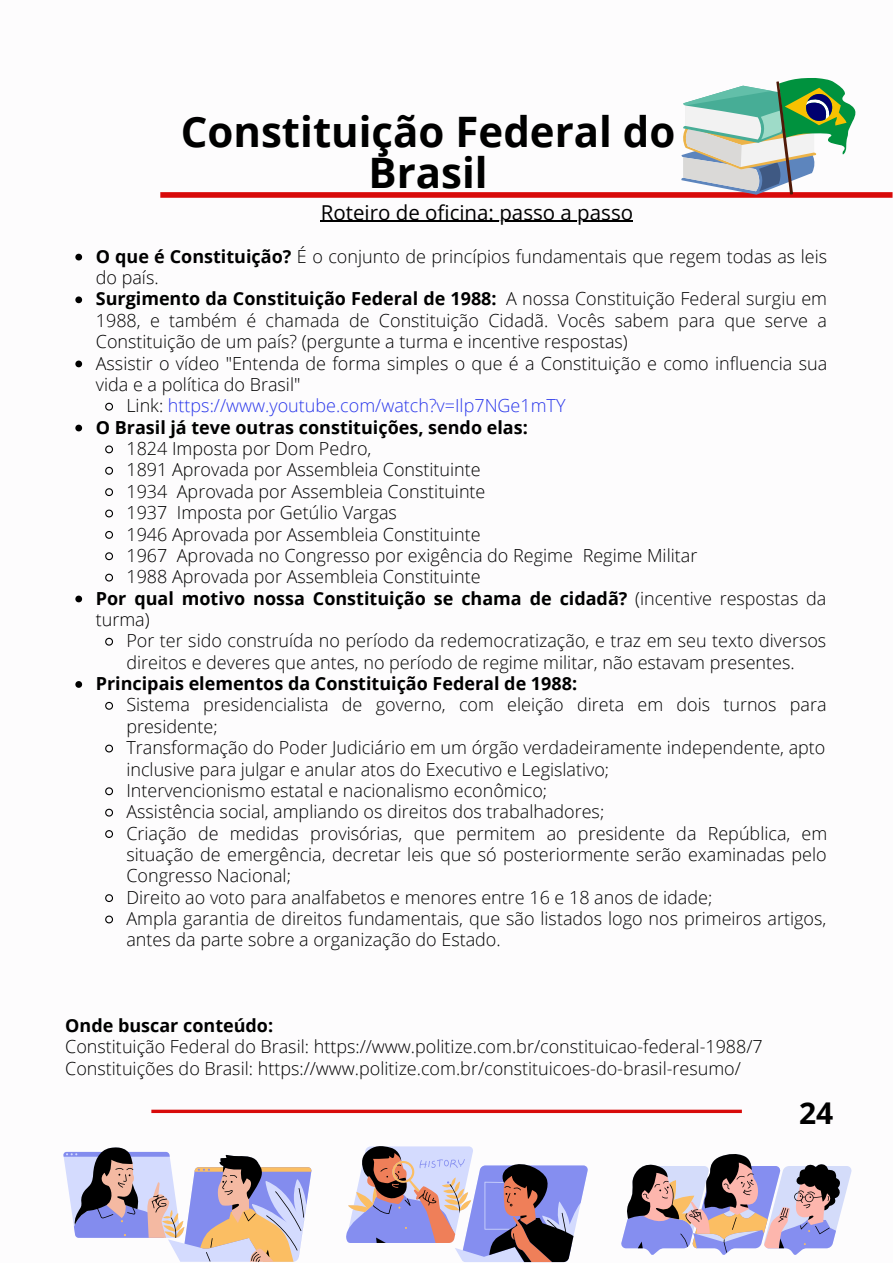
<style>
.page{position:relative;width:893px;height:1264px;background:#fff}
.page>*{position:absolute;margin:0;border:0;box-sizing:border-box;transform-origin:0 0}
.t1{font:700 42px/40.5px "Open Sans";color:#000;text-align:center}
.t2{font:700 30px "Open Sans";color:#000}
.t3{font:20.55px "Open Sans";color:#000}
.t4{font:300 18px/21.3px "Open Sans";color:#000}
.t5{font:700 18px/21.3px "Open Sans";color:#000}
.t6{font:300 18px "Open Sans";color:#2b38ea}
.s1{font-weight:700}
.s2{color:#000}
.s3{font-weight:300}
</style>
<div class="page">
<div style="left:160px;top:192px;width:732px;height:6px;background:#d80a0a"></div>
<svg style="left:151px;top:1109px;width:590px;height:4px;background:#de3232"></svg>
<svg style="left:346px;top:1146px;width:242px;height:115px"></svg>
<svg style="left:621px;top:1154px;width:231px;height:100px"></svg>
<svg style="left:63px;top:1147px;width:248px;height:114px"></svg>
<svg style="left:75px;top:254px;width:7px;height:6px"></svg>
<svg style="left:75px;top:296px;width:7px;height:7px"></svg>
<svg style="left:75px;top:360px;width:7px;height:7px"></svg>
<svg style="left:105px;top:402px;width:9px;height:9px"></svg>
<svg style="left:75px;top:424px;width:7px;height:7px"></svg>
<svg style="left:105px;top:445px;width:9px;height:9px"></svg>
<svg style="left:105px;top:466px;width:8px;height:9px"></svg>
<svg style="left:105px;top:488px;width:8px;height:9px"></svg>
<svg style="left:105px;top:509px;width:9px;height:9px"></svg>
<svg style="left:105px;top:530px;width:8px;height:9px"></svg>
<svg style="left:105px;top:552px;width:8px;height:9px"></svg>
<svg style="left:105px;top:573px;width:9px;height:9px"></svg>
<svg style="left:75px;top:595px;width:7px;height:7px"></svg>
<svg style="left:105px;top:637px;width:8px;height:9px"></svg>
<svg style="left:75px;top:681px;width:7px;height:6px"></svg>
<svg style="left:105px;top:701px;width:8px;height:9px"></svg>
<svg style="left:105px;top:744px;width:9px;height:9px"></svg>
<svg style="left:105px;top:787px;width:9px;height:9px"></svg>
<svg style="left:105px;top:808px;width:9px;height:9px"></svg>
<svg style="left:105px;top:830px;width:8px;height:8px"></svg>
<svg style="left:105px;top:894px;width:8px;height:8px"></svg>
<svg style="left:105px;top:915px;width:9px;height:9px"></svg>
<svg style="left:681px;top:78px;width:175px;height:117px"></svg>
<hr style="left:321px;top:221px;width:312px;height:1px;background:#000">
<p class="t1" style="left:181px;top:111px;width:496px">Constituição Federal do<br>Brasil</p>
<p class="t3" style="left:321px;top:198px;width:314px">Roteiro de oficina: passo a passo</p>
<p class="t4" style="left:96px;top:245px;width:732px"><span class="s1">O que é Constituição?</span> É o conjunto de princípios fundamentais que regem todas as leis do país.</p>
<p class="t4" style="left:96px;top:288px;width:732px;text-align:justify"><span class="s1">Surgimento da Constituição Federal de 1988:</span> A nossa Constituição Federal surgiu em 1988, e também é chamada de Constituição Cidadã. Vocês sabem para que serve a Constituição de um país? (pergunte a turma e incentive respostas)</p>
<p class="t4" style="left:96px;top:352px;width:733px">Assistir o vídeo "Entenda de forma simples o que é a Constituição e como influencia sua vida e a política do Brasil"</p>
<p class="t6" style="left:126px;top:393px;width:440px"><span class="s2">Link:</span> https://www.youtube.com/watch?v=Ilp7NGe1mTY</p>
<p class="t5" style="left:96px;top:416px;width:433px">O Brasil já teve outras constituições, sendo elas:</p>
<p class="t4" style="left:126px;top:437px;width:246px">1824 Imposta por Dom Pedro,</p>
<p class="t4" style="left:126px;top:459px;width:356px">1891 Aprovada por Assembleia Constituinte</p>
<p class="t4" style="left:126px;top:480px;width:360px">1934 Aprovada por Assembleia Constituinte</p>
<p class="t4" style="left:126px;top:501px;width:272px">1937 Imposta por Getúlio Vargas</p>
<p class="t4" style="left:126px;top:523px;width:356px">1946 Aprovada por Assembleia Constituinte</p>
<p class="t4" style="left:126px;top:544px;width:572px">1967 Aprovada no Congresso por exigência do Regime Regime Militar</p>
<p class="t4" style="left:126px;top:565px;width:356px">1988 Aprovada por Assembleia Constituinte</p>
<p class="t5" style="left:96px;top:587px;width:732px">Por qual motivo nossa Constituição se chama de cidadã? <span class="s3">(incentive respostas da turma)</span></p>
<p class="t4" style="left:126px;top:629px;width:701px">Por ter sido construída no período da redemocratização, e traz em seu texto diversos direitos e deveres que antes, no período de regime militar, não estavam presentes.</p>
<p class="t5" style="left:96px;top:672px;width:483px">Principais elementos da Constituição Federal de 1988:</p>
<p class="t4" style="left:126px;top:693px;width:701px">Sistema presidencialista de governo, com eleição direta em dois turnos para presidente;</p>
<p class="t4" style="left:126px;top:736px;width:700px">Transformação do Poder Judiciário em um órgão verdadeiramente independente, apto inclusive para julgar e anular atos do Executivo e Legislativo;</p>
<p class="t4" style="left:126px;top:779px;width:422px">Intervencionismo estatal e nacionalismo econômico;</p>
<p class="t4" style="left:126px;top:800px;width:479px">Assistência social, ampliando os direitos dos trabalhadores;</p>
<p class="t4" style="left:126px;top:822px;width:702px;text-align:justify">Criação de medidas provisórias, que permitem ao presidente da República, em situação de emergência, decretar leis que só posteriormente serão examinadas pelo Congresso Nacional;</p>
<p class="t4" style="left:126px;top:886px;width:587px">Direito ao voto para analfabetos e menores entre 16 e 18 anos de idade;</p>
<p class="t4" style="left:126px;top:907px;width:701px">Ampla garantia de direitos fundamentais, que são listados logo nos primeiros artigos, antes da parte sobre a organização do Estado.</p>
<p class="t5" style="left:65px;top:1014px;width:209px">Onde buscar conteúdo:</p>
<p class="t4" style="left:65px;top:1035px;width:699px">Constituição Federal do Brasil: https://www.politize.com.br/constituicao-federal-1988/7</p>
<p class="t4" style="left:65px;top:1057px;width:677px">Constituições do Brasil: https://www.politize.com.br/constituicoes-do-brasil-resumo/</p>
<p class="t2" style="left:799px;top:1091px;width:36px">24</p>
</div>
